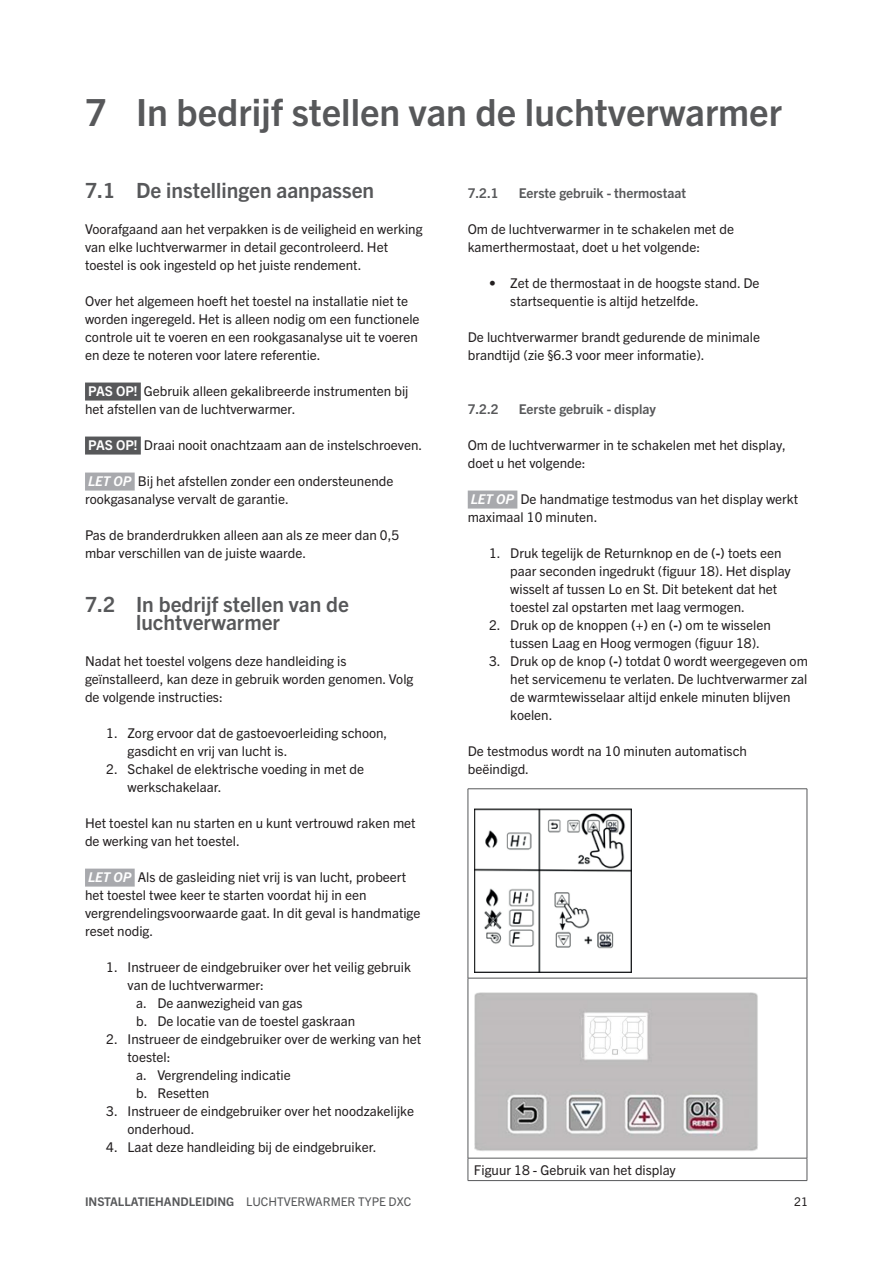
<style>
.page{position:relative;width:893px;height:1263px;background:#fff}
.page>*{position:absolute;margin:0;border:0;box-sizing:border-box;transform-origin:0 0}
.t1{font:700 37.5px "Trade Gothic Next LT Pro";color:#57585a}
.t2{font:700 21px/18px "Trade Gothic Next LT Pro";color:#57585a}
.t3{font:13.5px/18px "Trade Gothic Next LT Pro";color:#231f20}
.t4{font:700 13.5px "Trade Gothic Next LT Pro";color:#57585a}
.t5{font:700 12px "Trade Gothic Next LT Pro";color:#57585a}
.t6{font:12px "Trade Gothic Next LT Pro";color:#231f20}
.s1{font-weight:700;color:#fff}
.s2{font-weight:700;font-style:italic;color:#fff}
.s3{font-weight:700}
.s4{font-weight:400}
</style>
<div class="page">
<div style="left:85px;top:383px;width:56px;height:18px;background:#57585a"></div>
<div style="left:85px;top:437px;width:56px;height:18px;background:#57585a"></div>
<div style="left:85px;top:473px;width:50px;height:18px;background:#a8a9ad"></div>
<div style="left:85px;top:869px;width:50px;height:18px;background:#a8a9ad"></div>
<div style="left:468px;top:491px;width:49px;height:18px;background:#a8a9ad"></div>
<hr style="left:468px;top:788px;width:339px;height:1px;background:#57585a">
<hr style="left:468px;top:789px;width:1px;height:189px;background:#57585a">
<hr style="left:807px;top:789px;width:1px;height:189px;background:#57585a">
<hr style="left:468px;top:978px;width:339px;height:1px;background:#57585a">
<hr style="left:468px;top:978px;width:1px;height:180px;background:#57585a">
<hr style="left:807px;top:978px;width:1px;height:180px;background:#57585a">
<hr style="left:468px;top:1158px;width:339px;height:1px;background:#57585a">
<svg style="left:468px;top:1158px;width:1px;height:22px"></svg>
<svg style="left:807px;top:1158px;width:1px;height:22px"></svg>
<hr style="left:468px;top:1180px;width:339px;height:1px;background:#57585a">
<img style="left:474px;top:808px;width:157px;height:164px">
<img style="left:475px;top:993px;width:283px;height:158px">
<h1 class="t1" style="left:85px;top:86px;width:698px">7 In bedrijf stellen van de luchtverwarmer</h1>
<h2 class="t2" style="left:85px;top:180px;width:291px">7.1 De instellingen aanpassen</h2>
<p class="t3" style="left:85px;top:219px;width:339px">Voorafgaand aan het verpakken is de veiligheid en werking van elke luchtverwarmer in detail gecontroleerd. Het toestel is ook ingesteld op het juiste rendement.</p>
<p class="t3" style="left:85px;top:291px;width:336px">Over het algemeen hoeft het toestel na installatie niet te worden ingeregeld. Het is alleen nodig om een functionele controle uit te voeren en een rookgasanalyse uit te voeren en deze te noteren voor latere referentie.</p>
<p class="t3" style="left:85px;top:381px;width:325px"><span class="s1">PAS OP!</span> Gebruik alleen gekalibreerde instrumenten bij het afstellen van de luchtverwarmer.</p>
<p class="t3" style="left:88px;top:435px;width:336px"><span class="s1">PAS OP!</span> Draai nooit onachtzaam aan de instelschroeven.</p>
<p class="t3" style="left:85px;top:471px;width:310px"><span class="s2">LET OP</span> Bij het afstellen zonder een ondersteunende rookgasanalyse vervalt de garantie.</p>
<p class="t3" style="left:85px;top:525px;width:316px">Pas de branderdrukken alleen aan als ze meer dan 0,5 mbar verschillen van de juiste waarde.</p>
<h2 class="t2" style="left:136px;top:594px;width:214px;text-indent:-51px">7.2 In bedrijf stellen van de luchtverwarmer</h2>
<p class="t3" style="left:85px;top:651px;width:330px">Nadat het toestel volgens deze handleiding is geïnstalleerd, kan deze in gebruik worden genomen. Volg de volgende instructies:</p>
<p class="t3" style="left:128px;top:723px;width:261px;text-indent:-21px">1. Zorg ervoor dat de gastoevoerleiding schoon, gasdicht en vrij van lucht is.</p>
<p class="t3" style="left:128px;top:759px;width:238px;text-indent:-21px">2. Schakel de elektrische voeding in met de werkschakelaar.</p>
<p class="t3" style="left:85px;top:813px;width:332px">Het toestel kan nu starten en u kunt vertrouwd raken met de werking van het toestel.</p>
<p class="t3" style="left:85px;top:867px;width:337px"><span class="s2">LET OP</span> Als de gasleiding niet vrij is van lucht, probeert het toestel twee keer te starten voordat hij in een vergrendelingsvoorwaarde gaat. In dit geval is handmatige reset nodig.</p>
<p class="t3" style="left:106px;top:957px;width:306px">1. Instrueer de eindgebruiker over het veilig gebruik</p>
<p class="t3" style="left:128px;top:975px;width:138px">van de luchtverwarmer:</p>
<p class="t3" style="left:136px;top:993px;width:168px">a. De aanwezigheid van gas</p>
<p class="t3" style="left:136px;top:1011px;width:221px">b. De locatie van de toestel gaskraan</p>
<p class="t3" style="left:106px;top:1029px;width:316px">2. Instrueer de eindgebruiker over de werking van het</p>
<p class="t3" style="left:128px;top:1047px;width:44px">toestel:</p>
<p class="t3" style="left:136px;top:1065px;width:156px">a. Vergrendeling indicatie</p>
<p class="t3" style="left:136px;top:1083px;width:75px">b. Resetten</p>
<p class="t3" style="left:128px;top:1101px;width:288px;text-indent:-21px">3. Instrueer de eindgebruiker over het noodzakelijke onderhoud.</p>
<p class="t3" style="left:106px;top:1137px;width:272px">4. Laat deze handleiding bij de eindgebruiker.</p>
<p class="t4" style="left:468px;top:184px;width:32px">7.2.1</p>
<p class="t4" style="left:519px;top:184px;width:169px">Eerste gebruik - thermostaat</p>
<p class="t3" style="left:468px;top:219px;width:268px">Om de luchtverwarmer in te schakelen met de kamerthermostaat, doet u het volgende:</p>
<p class="t3" style="left:510px;top:273px;width:251px;text-indent:-21px">• Zet de thermostaat in de hoogste stand. De startsequentie is altijd hetzelfde.</p>
<p class="t3" style="left:468px;top:327px;width:294px">De luchtverwarmer brandt gedurende de minimale brandtijd (zie §6.3 voor meer informatie).</p>
<p class="t4" style="left:468px;top:400px;width:32px">7.2.2</p>
<p class="t4" style="left:519px;top:400px;width:139px">Eerste gebruik - display</p>
<p class="t3" style="left:468px;top:435px;width:320px">Om de luchtverwarmer in te schakelen met het display, doet u het volgende:</p>
<p class="t3" style="left:468px;top:489px;width:332px"><span class="s2">LET OP</span> De handmatige testmodus van het display werkt maximaal 10 minuten.</p>
<p class="t3" style="left:510px;top:543px;width:282px;text-indent:-21px">1. Druk tegelijk de Returnknop en de <span class="s3">(-)</span> toets een paar seconden ingedrukt (figuur 18). Het display wisselt af tussen Lo en St. Dit betekent dat het toestel zal opstarten met laag vermogen.</p>
<p class="t3" style="left:510px;top:615px;width:262px;text-indent:-21px">2. Druk op de knoppen <span class="s3">(+)</span> en <span class="s3">(-)</span> om te wisselen tussen Laag en Hoog vermogen (figuur 18).</p>
<p class="t3" style="left:510px;top:651px;width:299px;text-indent:-21px">3. Druk op de knop <span class="s3">(-)</span> totdat 0 wordt weergegeven om het servicemenu te verlaten. De luchtverwarmer zal de warmtewisselaar altijd enkele minuten blijven koelen.</p>
<p class="t3" style="left:468px;top:741px;width:281px">De testmodus wordt na 10 minuten automatisch beëindigd.</p>
<p class="t3" style="left:474px;top:1160px;width:203px">Figuur 18 - Gebruik van het display</p>
<p class="t5" style="left:85px;top:1193px;width:328px">INSTALLATIEHANDLEIDING <span class="s4">LUCHTVERWARMER TYPE DXC</span></p>
<p class="t6" style="left:794px;top:1193px;width:15px">21</p>
</div>
